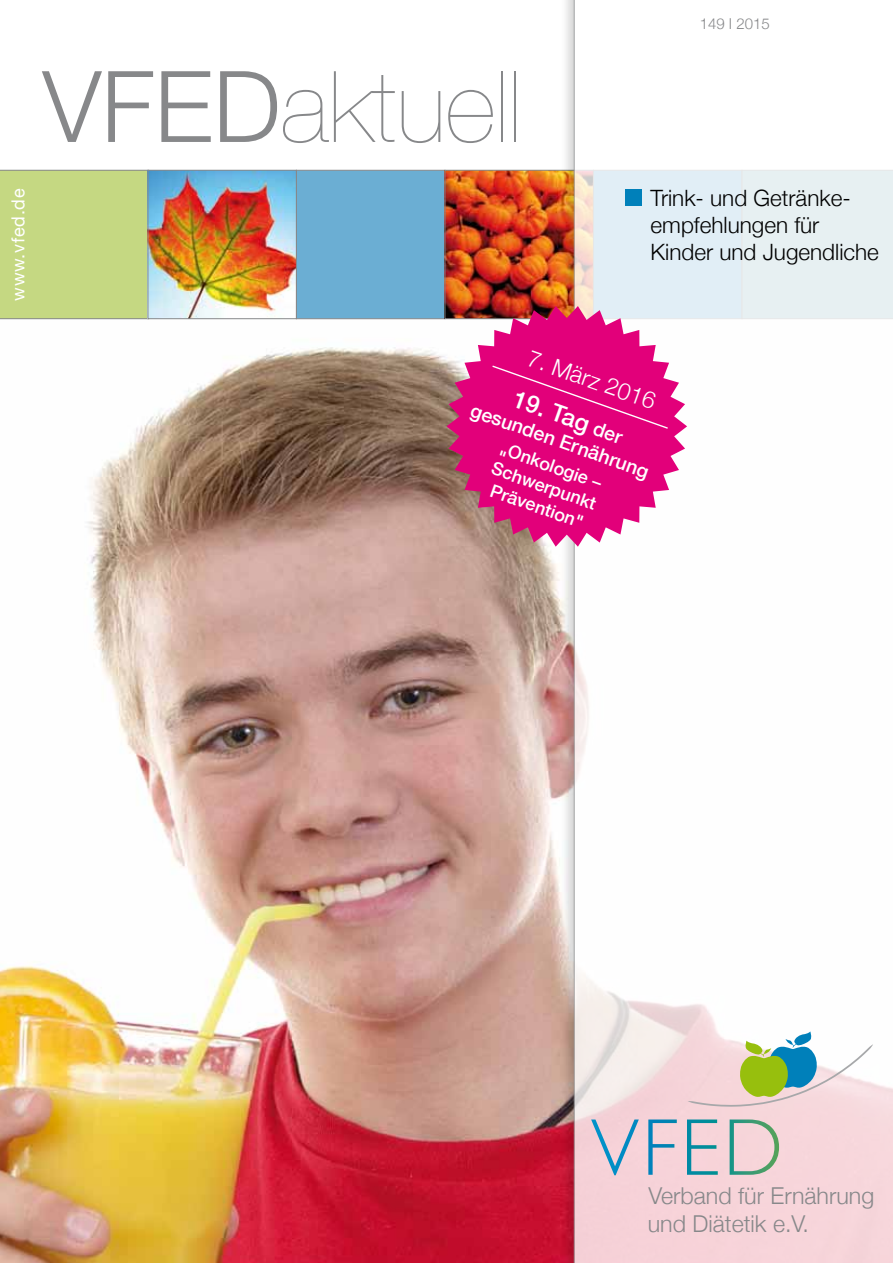
<style>
.page{position:relative;width:893px;height:1263px;background:#fff}
.page>*{position:absolute;margin:0;border:0;box-sizing:border-box;transform-origin:0 0}
.t1{font:200 99px "Helvetica Neue";color:#87888a}
.t2{font:500 24px "Helvetica Neue";color:#fff}
.t3{font:300 23.4px "Helvetica Neue";color:#fff}
.t4{font:300 23.25px/27.9px "Helvetica Neue";color:#87888a}
.t5{font:300 22.5px/27px "Helvetica Neue";color:#000}
.t6{font:500 19.5px/23.7px "Helvetica Neue";color:#fff}
.t7{font:500 18px/21.6px "Helvetica Neue";color:#fff;text-align:center}
.t8{font:18px "Helvetica Neue";letter-spacing:.04em;color:#fff}
.t9{font:300 15px "Helvetica Neue";color:#87888a}
.s1{font-weight:300}
</style>
<div class="page">
<img style="left:0;top:319px;width:559px;height:944px">
<div style="left:0;top:170px;width:148px;height:149px;background:#c5d882"></div>
<img style="left:150px;top:172px;width:145px;height:145px">
<div style="left:148px;top:170px;width:149px;height:149px;border:1px solid #87888a"></div>
<div style="left:296px;top:170px;width:149px;height:149px;background:#6baed3;border:1px solid #87888a"></div>
<img style="left:447px;top:172px;width:112px;height:134px">
<div style="left:445px;top:170px;width:149px;height:149px;border:1px solid #87888a"></div>
<div style="left:559px;top:0;width:334px;height:1263px;background:#000;opacity:.21"></div>
<svg style="left:574px;top:0;width:319px;height:1263px"></svg>
<div style="left:625px;top:189px;width:17px;height:17px;background:#0080ba"></div>
<svg style="left:591px;top:1119px;width:48px;height:56px;background:#ccc5d4"></svg>
<svg style="left:648px;top:1119px;width:29px;height:56px;background:#babfd0"></svg>
<svg style="left:687px;top:1119px;width:31px;height:56px;background:#adbec7"></svg>
<svg style="left:730px;top:1119px;width:49px;height:56px;background:#c6c6bf"></svg>
<svg style="left:688px;top:1031px;width:185px;height:76px"></svg>
<svg style="left:446px;top:306px;width:241px;height:241px;fill:#e2007a"></svg>
<div style="left:491px;top:364px;width:178px;height:66px;background:#e2007a"></div>
<svg style="left:500px;top:450px;width:6px;height:7px"></svg>
<h1 class="t1" style="left:42px;top:50px;width:480px"><span class="s1">VFED</span>aktuell</h1>
<p class="t8" style="left:7px;top:301px;width:114px;rotate:-90deg">www.vfed.de</p>
<p class="t9" style="left:700px;top:14px;width:72px">149 I 2015</p>
<p class="t5" style="left:651px;top:184px;width:230px">Trink- und Getränke&shy;empfehlungen für<br>Kinder und Jugendliche</p>
<p class="t3" style="left:533px;top:344px;width:136px;rotate:19deg">7. März 2016</p>
<p class="t2" style="left:519px;top:384px;width:81px;rotate:19deg">19. Tag</p>
<p class="t6" style="left:484px;top:375px;width:189px;text-indent:122px;rotate:20deg">der gesunden Ernährung</p>
<p class="t7" style="left:504px;top:436px;width:111px;rotate:20deg">Onkologie –<br>Schwerpunkt<br>Prävention"</p>
<p class="t4" style="left:648px;top:1181px;width:228px">Verband für Ernährung und Diätetik e.V.</p>
</div>
